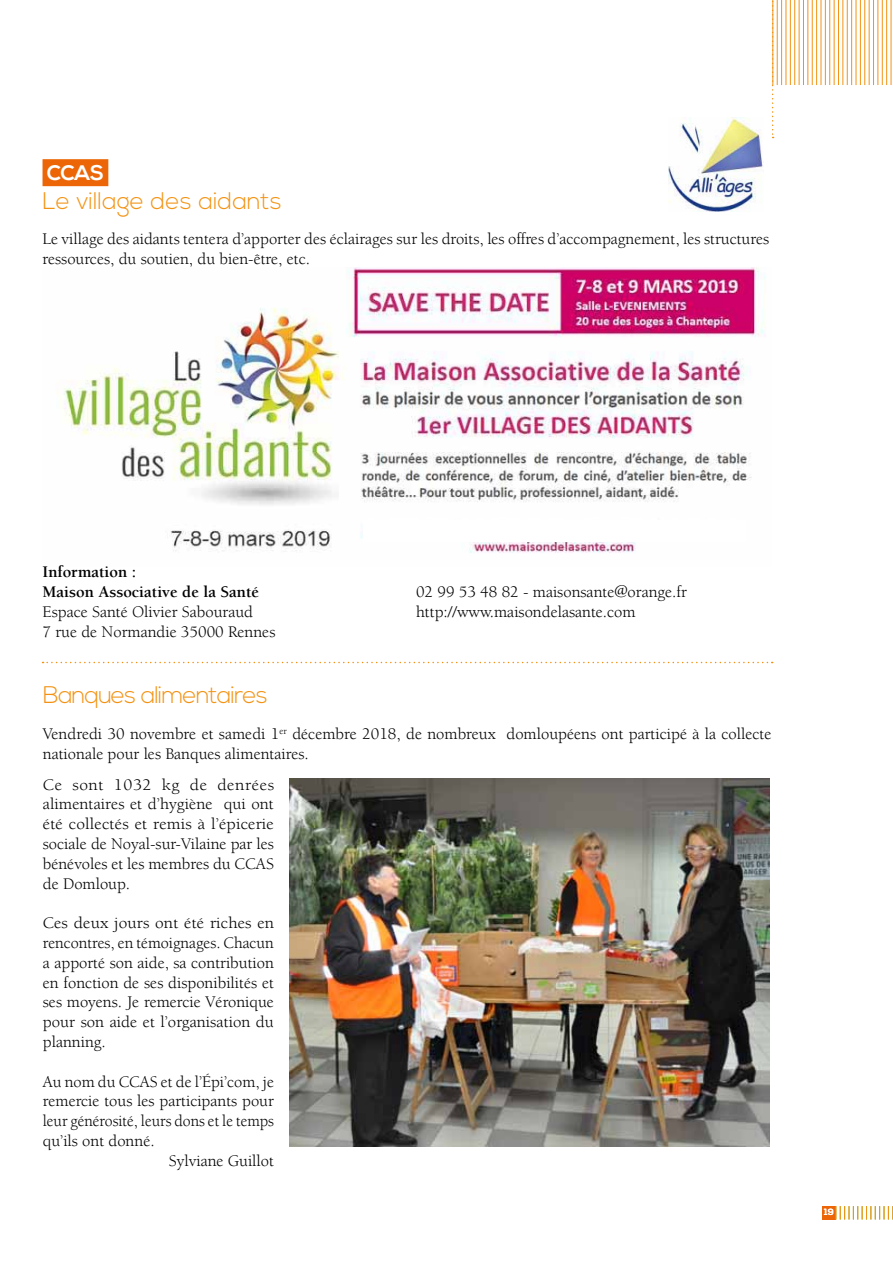
<style>
.page{position:relative;width:893px;height:1263px;background:#fff}
.page>*{position:absolute;margin:0;border:0;box-sizing:border-box;transform-origin:0 0}
.t1{font:300 24px "Nexa";color:#f39313}
.t2{font:300 24px "Nexa";letter-spacing:-.03em;color:#f39313}
.t3{font:700 21px "Nexa";color:#fff}
.t4{font:16.5px/19.8px "Berkeley LT";color:#000}
.t5{font:16.5px/19.8px "Berkeley LT";color:#000;text-align:justify;scale:1.05 1}
.t6{font:700 16.5px/19.8px "Berkeley LT";color:#000}
.t7{font:16.5px "Berkeley LT";color:#000;scale:.95 1}
.t8{font:700 9px "Nexa";color:#fff}
</style>
<div class="page">
<div style="left:822px;top:1206px;width:14px;height:13px;background:#ec6608"></div>
<hr style="left:777px;top:0;width:1px;height:85px;background:#f39313">
<hr style="left:781px;top:0;width:1px;height:85px;background:#f39313">
<hr style="left:786px;top:0;width:1px;height:85px;background:#f39313">
<hr style="left:790px;top:0;width:1px;height:85px;background:#f39313">
<hr style="left:794px;top:0;width:1px;height:85px;background:#f39313">
<hr style="left:799px;top:0;width:1px;height:85px;background:#f39313">
<hr style="left:803px;top:0;width:1px;height:85px;background:#f39313">
<hr style="left:808px;top:0;width:1px;height:85px;background:#f39313">
<hr style="left:812px;top:0;width:1px;height:85px;background:#f39313">
<hr style="left:816px;top:0;width:1px;height:85px;background:#f39313">
<hr style="left:821px;top:0;width:1px;height:85px;background:#f39313">
<hr style="left:825px;top:0;width:1px;height:85px;background:#f39313">
<hr style="left:829px;top:0;width:1px;height:85px;background:#f39313">
<hr style="left:834px;top:0;width:1px;height:85px;background:#f39313">
<hr style="left:838px;top:0;width:1px;height:85px;background:#f39313">
<hr style="left:843px;top:0;width:1px;height:85px;background:#f39313">
<hr style="left:847px;top:0;width:1px;height:85px;background:#f39313">
<hr style="left:851px;top:0;width:1px;height:85px;background:#f39313">
<hr style="left:856px;top:0;width:1px;height:85px;background:#f39313">
<hr style="left:860px;top:0;width:1px;height:85px;background:#f39313">
<hr style="left:864px;top:0;width:1px;height:85px;background:#f39313">
<hr style="left:869px;top:0;width:1px;height:85px;background:#f39313">
<hr style="left:873px;top:0;width:1px;height:85px;background:#f39313">
<hr style="left:878px;top:0;width:1px;height:85px;background:#f39313">
<hr style="left:882px;top:0;width:1px;height:85px;background:#f39313">
<hr style="left:886px;top:0;width:1px;height:85px;background:#f39313">
<hr style="left:891px;top:0;width:1px;height:85px;background:#f39313">
<hr style="left:892px;top:0;width:1px;height:85px;background:#f39313">
<svg style="left:772px;top:0;width:2px;height:138px"></svg>
<svg style="left:836px;top:1206px;width:57px;height:13px"></svg>
<div style="left:43px;top:159px;width:65px;height:27px;background:#ec6608"></div>
<img style="left:57px;top:267px;width:709px;height:286px">
<div style="left:364px;top:520px;width:382px;height:21px;background:#fff"></div>
<img style="left:669px;top:118px;width:94px;height:93px">
<img style="left:290px;top:778px;width:479px;height:368px">
<svg style="left:43px;top:662px;width:730px;height:1px"></svg>
<p class="t3" style="left:47px;top:161px;width:44px">CCAS</p>
<h1 class="t1" style="left:43px;top:187px;width:241px">Le village des aidants</h1>
<p class="t4" style="left:43px;top:229px;width:728px">Le village des aidants tentera d’apporter des éclairages sur les droits, les offres d’accompagnement, les structures ressources, du soutien, du bien-être, etc.</p>
<p class="t6" style="left:43px;top:563px;width:218px">Information :<br>Maison Associative de la Santé</p>
<p class="t4" style="left:43px;top:602px;width:234px">Espace Santé Olivier Sabouraud<br>7 rue de Normandie 35000 Rennes</p>
<p class="t4" style="left:416px;top:582px;width:272px">02 99 53 48 82 - maisonsante@orange.fr http://www.maisondelasante.com</p>
<h1 class="t2" style="left:43px;top:681px;width:226px">Banques alimentaires</h1>
<p class="t4" style="left:43px;top:724px;width:730px">Vendredi 30 novembre et samedi 1<sup>er</sup> décembre 2018, de nombreux domloupéens ont participé à la collecte nationale pour les Banques alimentaires.</p>
<p class="t5" style="left:43px;top:775px;width:222px">Ce sont 1032 kg de denrées alimentaires et d’hygiène qui ont été collectés et remis à l’épicerie sociale de Noyal-sur-Vilaine par les bénévoles et les membres du CCAS de Domloup.</p>
<p class="t5" style="left:43px;top:913px;width:222px">Ces deux jours ont été riches en rencontres, en témoignages. Chacun a apporté son aide, sa contribution en fonction de ses disponibilités et ses moyens. Je remercie Véronique pour son aide et l’organisation du planning.</p>
<p class="t4" style="left:43px;top:1072px;width:233px">Au nom du CCAS et de l’Épi’com, je</p>
<p class="t4" style="left:43px;top:1092px;width:233px">remercie tous les participants pour</p>
<p class="t7" style="left:43px;top:1112px;width:245px">leur générosité, leurs dons et le temps</p>
<p class="t4" style="left:43px;top:1131px;width:113px">qu’ils ont donné.</p>
<p class="t4" style="left:169px;top:1151px;width:107px">Sylviane Guillot</p>
<p class="t8" style="left:824px;top:1207px;width:11px">19</p>
</div>
